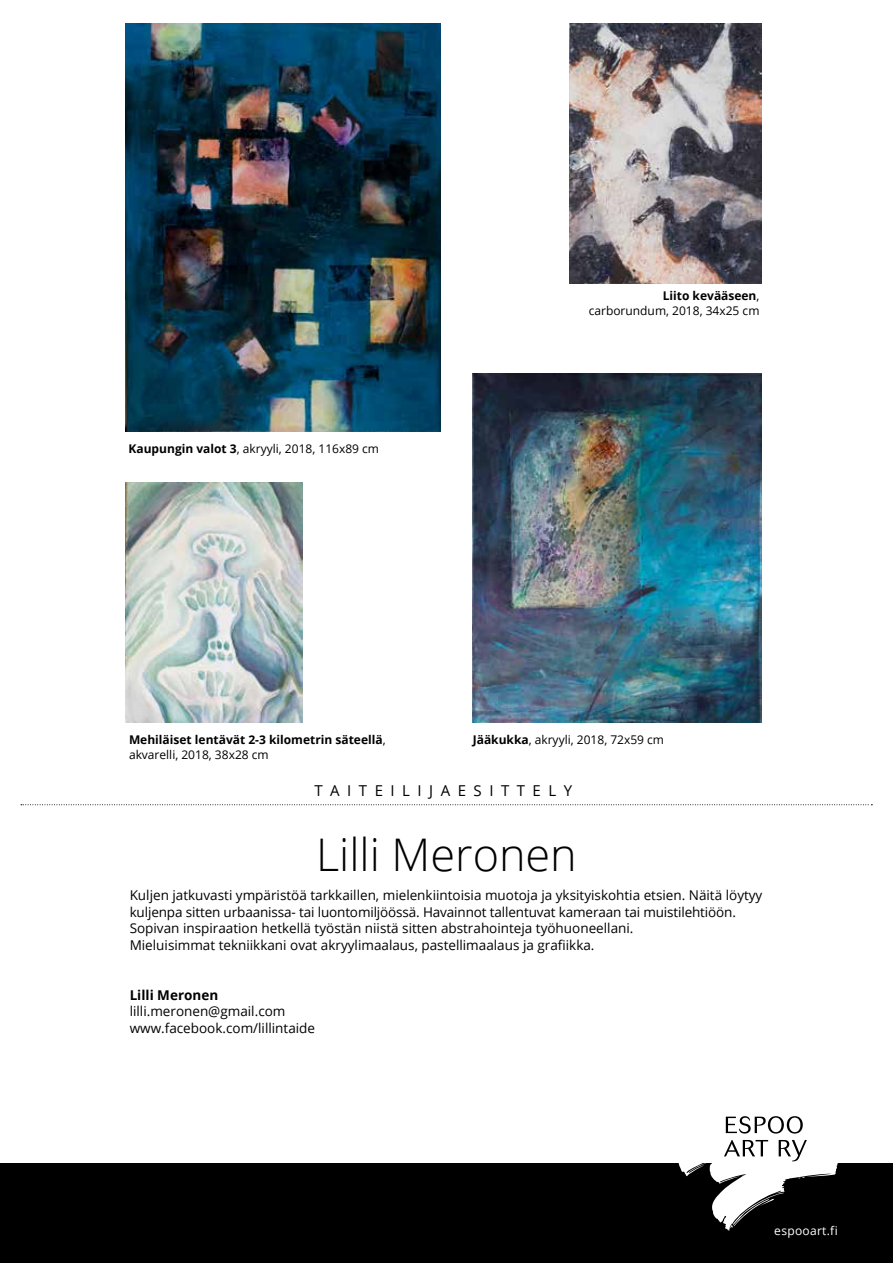
<style>
.page{position:relative;width:893px;height:1263px;background:#fff}
.page>*{position:absolute;margin:0;border:0;box-sizing:border-box;transform-origin:0 0}
.t1{font:300 45px "Open Sans";color:#000}
.t2{font:15px "Open Sans";letter-spacing:.5em;color:#000}
.t3{font:13.5px/16.5px "Open Sans";color:#000}
.t4{font:700 13.5px "Open Sans";color:#000}
.t5{font:12px/14.4px "Open Sans";color:#000;text-align:right}
.t6{font:700 12px/14.4px "Open Sans";color:#000}
.t7{font:12px "Open Sans";letter-spacing:.025em;color:#fff}
.s1{font-weight:700}
.s2{font-weight:400}
</style>
<div class="page">
<div style="left:0;top:1164px;width:892px;height:99px;background:#000"></div>
<svg style="left:678px;top:1116px;width:202px;height:115px"></svg>
<svg style="left:21px;top:804px;width:851px;height:1px"></svg>
<img style="left:125px;top:482px;width:178px;height:240px">
<img style="left:570px;top:24px;width:191px;height:259px">
<img style="left:472px;top:374px;width:289px;height:348px">
<img style="left:125px;top:24px;width:316px;height:408px">
<p class="t5" style="left:129px;top:441px;width:252px"><span class="s1">Kaupungin valot 3</span>, akryyli, 2018, 116x89 cm</p>
<p class="t5" style="left:589px;top:289px;width:172px"><span class="s1">Liito kevääseen</span>, carborundum, 2018, 34x25 cm</p>
<p class="t6" style="left:129px;top:732px;width:258px">Mehiläiset lentävät 2-3 kilometrin säteellä<span class="s2">, akvarelli, 2018, 38x28 cm</span></p>
<p class="t5" style="left:473px;top:732px;width:193px"><span class="s1">Jääkukka</span>, akryyli, 2018, 72x59 cm</p>
<p class="t2" style="left:314px;top:780px;width:259px">TAITEILIJAESITTELY</p>
<h1 class="t1" style="left:316px;top:824px;width:262px">Lilli Meronen</h1>
<p class="t3" style="left:130px;top:887px;width:634px">Kuljen jatkuvasti ympäristöä tarkkaillen, mielenkiintoisia muotoja ja yksityiskohtia etsien. Näitä löytyy kuljenpa sitten urbaanissa- tai luontomiljöössä. Havainnot tallentuvat kameraan tai muistilehtiöön.<br>Sopivan inspiraation hetkellä työstän niistä sitten abstrahointeja työhuoneellani.<br>Mieluisimmat tekniikkani ovat akryylimaalaus, pastellimaalaus ja grafiikka.</p>
<p class="t4" style="left:130px;top:985px;width:90px">Lilli Meronen</p>
<p class="t3" style="left:130px;top:1003px;width:187px">lilli.meronen@gmail.com www.facebook.com/lillintaide</p>
<p class="t7" style="left:774px;top:1222px;width:65px">espooart.fi</p>
</div>
